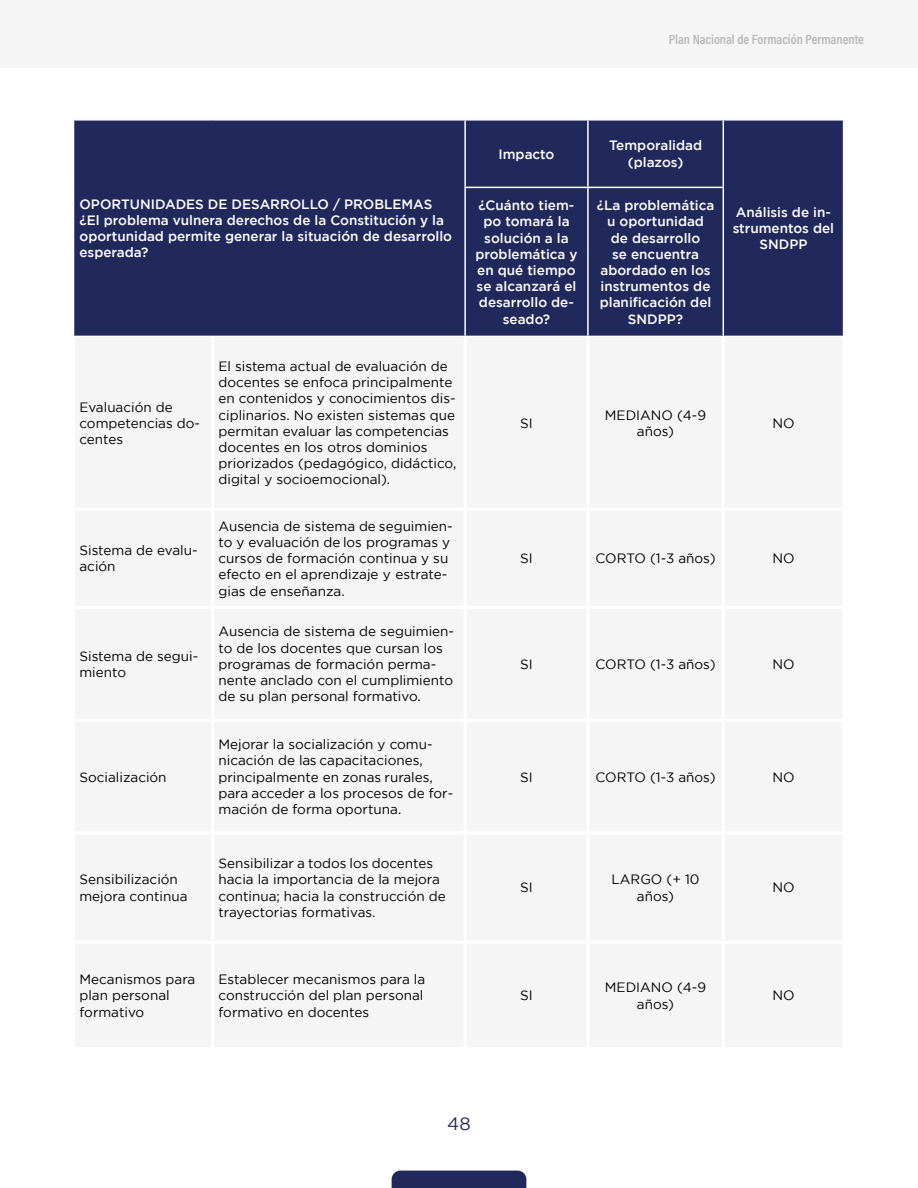
<style>
.page{position:relative;width:918px;height:1188px;background:#fff}
.page>*{position:absolute;margin:0;border:0;box-sizing:border-box;transform-origin:0 0}
.t1{font:18px "Gotham";color:#21295c}
.t2{font:13.5px/16.2px "Gotham";color:#000}
.t3{font:500 13.5px/16.2px "Gotham";color:#fff;text-align:center}
.t4{font:600 13.5px "Acumin Pro Cond";color:#b8b8b8}
</style>
<div class="page">
<div style="left:392px;top:1171px;width:134px;height:17px;background:#21295c"></div>
<div style="left:1px;top:1px;width:917px;height:67px;background:#f5f5f5"></div>
<div style="left:74px;top:121px;width:769px;height:215px;background:#21295c"></div>
<hr style="left:587px;top:121px;width:2px;height:66px;background:#fff">
<hr style="left:587px;top:188px;width:2px;height:148px;background:#fff">
<hr style="left:464px;top:187px;width:124px;height:1px;background:#fff">
<hr style="left:588px;top:187px;width:136px;height:1px;background:#fff">
<hr style="left:464px;top:121px;width:2px;height:66px;background:#fff">
<hr style="left:464px;top:188px;width:2px;height:148px;background:#fff">
<hr style="left:723px;top:121px;width:1px;height:66px;background:#fff">
<hr style="left:723px;top:188px;width:1px;height:148px;background:#fff">
<p class="t4" style="left:669px;top:30px;width:197px">Plan Nacional de Formación Permanente</p>
<p class="t3" style="left:80px;top:196px;width:374px;text-align:left">OPORTUNIDADES DE DESARROLLO / PROBLEMAS ¿El problema vulnera derechos de la Constitución y la oportunidad permite generar la situación de desarrollo esperada?</p>
<p class="t2" style="left:79px;top:398px;width:122px">Evaluación de competencias do&shy;centes</p>
<p class="t2" style="left:79px;top:542px;width:120px">Sistema de evalu&shy;ación</p>
<p class="t2" style="left:79px;top:648px;width:120px">Sistema de segui&shy;miento</p>
<p class="t2" style="left:79px;top:768px;width:89px">Socialización</p>
<p class="t2" style="left:79px;top:871px;width:110px">Sensibilización mejora continua</p>
<p class="t2" style="left:219px;top:358px;width:239px">El sistema actual de evaluación de docentes se enfoca principalmente en contenidos y conocimientos dis&shy;ciplinarios. No existen sistemas que permitan evaluar las competencias docentes en los otros dominios priorizados (pedagógico, didáctico, digital y socioemocional).</p>
<p class="t2" style="left:219px;top:518px;width:236px">Ausencia de sistema de seguimien&shy;to y evaluación de los programas y cursos de formación continua y su efecto en el aprendizaje y estrate&shy;gias de enseñanza.</p>
<p class="t2" style="left:219px;top:623px;width:237px">Ausencia de sistema de seguimien&shy;to de los docentes que cursan los programas de formación perma&shy;nente anclado con el cumplimiento de su plan personal formativo.</p>
<p class="t2" style="left:219px;top:736px;width:236px">Mejorar la socialización y comu&shy;nicación de las capacitaciones, principalmente en zonas rurales, para acceder a los procesos de for&shy;mación de forma oportuna.</p>
<p class="t2" style="left:219px;top:855px;width:229px">Sensibilizar a todos los docentes hacia la importancia de la mejora continua; hacia la construcción de trayectorias formativas.</p>
<p class="t3" style="left:499px;top:145px;width:57px">Impacto</p>
<p class="t3" style="left:609px;top:137px;width:95px">Temporalidad (plazos)</p>
<p class="t3" style="left:475px;top:197px;width:104px">¿Cuánto tiem&shy;po tomará la solución a la problemática y en qué tiempo se alcanzará el desarrollo de&shy;seado?</p>
<p class="t3" style="left:597px;top:197px;width:119px">¿La problemática u oportunidad<br>de desarrollo<br>se encuentra abordado en los instrumentos de planificación del<br>SNDPP?</p>
<p class="t3" style="left:733px;top:204px;width:103px">Análisis de in&shy;strumentos del<br>SNDPP</p>
<p class="t2" style="left:520px;top:415px;width:14px">SI</p>
<p class="t2" style="left:605px;top:407px;width:103px;text-align:center">MEDIANO (4-9 años)</p>
<p class="t2" style="left:772px;top:415px;width:24px">NO</p>
<p class="t2" style="left:520px;top:550px;width:14px">SI</p>
<p class="t2" style="left:596px;top:550px;width:122px">CORTO (1-3 años)</p>
<p class="t2" style="left:772px;top:550px;width:24px">NO</p>
<p class="t2" style="left:520px;top:656px;width:14px">SI</p>
<p class="t2" style="left:596px;top:656px;width:122px">CORTO (1-3 años)</p>
<p class="t2" style="left:772px;top:656px;width:24px">NO</p>
<p class="t2" style="left:520px;top:768px;width:14px">SI</p>
<p class="t2" style="left:596px;top:768px;width:122px">CORTO (1-3 años)</p>
<p class="t2" style="left:772px;top:768px;width:24px">NO</p>
<p class="t2" style="left:520px;top:879px;width:14px">SI</p>
<p class="t2" style="left:612px;top:871px;width:89px;text-align:center">LARGO (+ 10 años)</p>
<p class="t2" style="left:772px;top:879px;width:24px">NO</p>
<p class="t2" style="left:79px;top:971px;width:117px">Mecanismos para plan personal formativo</p>
<p class="t2" style="left:219px;top:971px;width:208px">Establecer mecanismos para la construcción del plan personal formativo en docentes</p>
<p class="t2" style="left:520px;top:987px;width:14px">SI</p>
<p class="t2" style="left:605px;top:979px;width:103px;text-align:center">MEDIANO (4-9 años)</p>
<p class="t2" style="left:772px;top:987px;width:24px">NO</p>
<h1 class="t1" style="left:447px;top:1114px;width:25px">48</h1>
</div>
